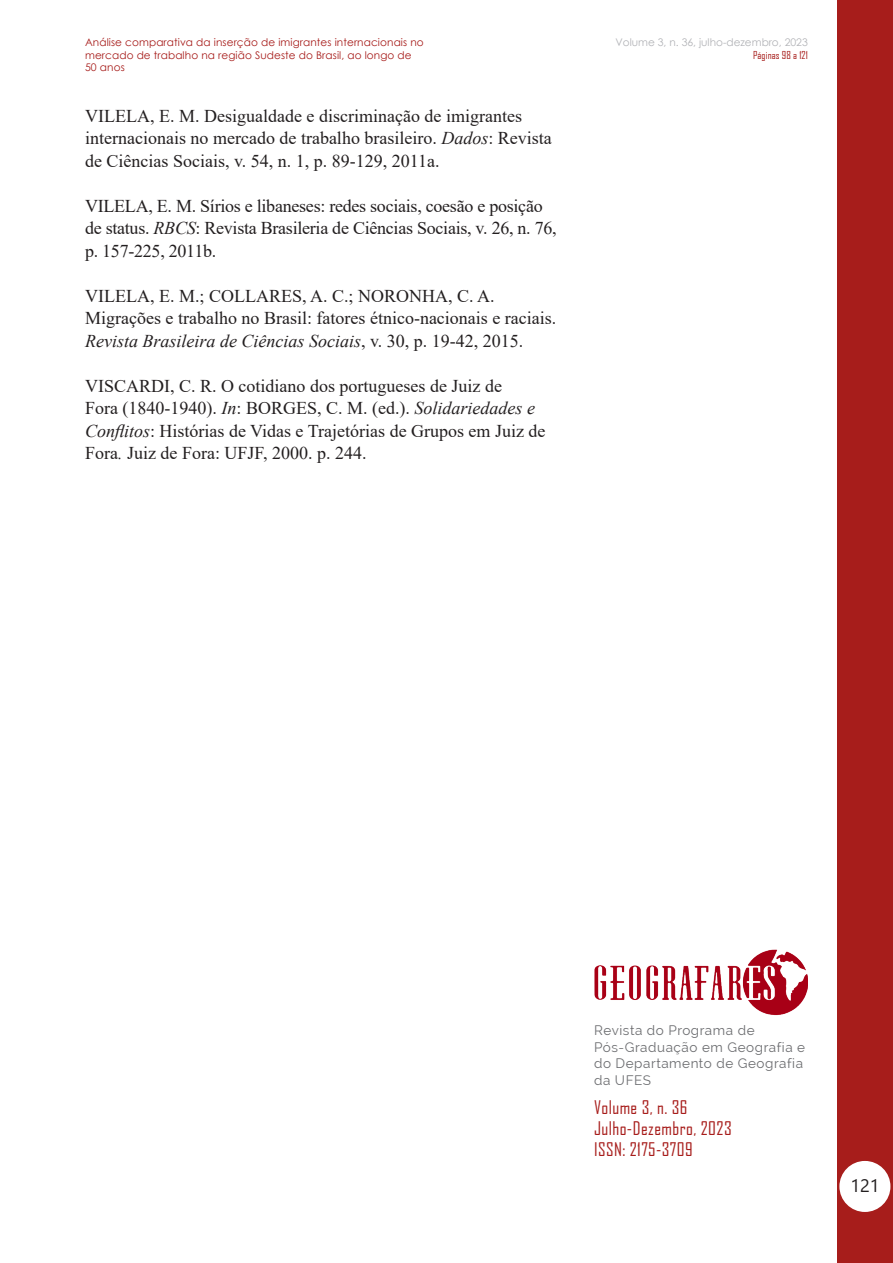
<style>
.page{position:relative;width:893px;height:1263px;background:#fff}
.page>*{position:absolute;margin:0;border:0;box-sizing:border-box;transform-origin:0 0}
.t1{font:18px/22.5px "Times New Roman";color:#231f20}
.t2{font:18px/21px "Agency FB";letter-spacing:.025em;color:#a71d1b}
.t3{font:18px "Segoe UI";color:#231f20}
.t4{font:13.5px/16.5px "Raleway";letter-spacing:.04em;color:#6c6d70}
.t5{font:10.5px/12.6px "Century Gothic";letter-spacing:.01em;color:#a71d1b}
.t6{font:10.5px "Century Gothic";color:#b2b3b7}
.t7{font:10.5px "Agency FB";letter-spacing:.01em;color:#a71d1b}
.s1{font-style:italic}
</style>
<div class="page">
<div style="left:837px;top:0;width:56px;height:1263px;background:#a71d1b"></div>
<div style="left:839px;top:1161px;width:51px;height:51px;background:#fff;border-radius:50%"></div>
<img style="left:594px;top:949px;width:213px;height:67px">
<p class="t5" style="left:85px;top:36px;width:340px">Análise comparativa da inserção de imigrantes internacionais no mercado de trabalho na região Sudeste do Brasil, ao longo de<br>50 anos</p>
<p class="t1" style="left:85px;top:104px;width:468px">VILELA, E. M. Desigualdade e discriminação de imigrantes internacionais no mercado de trabalho brasileiro. <span class="s1">Dados</span>: Revista de Ciências Sociais, v. 54, n. 1, p. 89-129, 2011a.</p>
<p class="t1" style="left:85px;top:194px;width:473px">VILELA, E. M. Sírios e libaneses: redes sociais, coesão e posição de status. <span class="s1">RBCS</span>: Revista Brasileria de Ciências Sociais, v. 26, n. 76, p. 157-225, 2011b.</p>
<p class="t1" style="left:85px;top:284px;width:473px">VILELA, E. M.; COLLARES, A. C.; NORONHA, C. A.<br>Migrações e trabalho no Brasil: fatores étnico-nacionais e raciais.<br><span class="s1">Revista Brasileira de Ciências Sociais</span>, v. 30, p. 19-42, 2015.</p>
<p class="t1" style="left:85px;top:374px;width:462px">VISCARDI, C. R. O cotidiano dos portugueses de Juiz de<br>Fora (1840-1940). <span class="s1">In</span>: BORGES, C. M. (ed.). <span class="s1">Solidariedades e Conflitos</span>: Histórias de Vidas e Trajetórias de Grupos em Juiz de Fora<span class="s1">.</span> Juiz de Fora: UFJF, 2000. p. 244.</p>
<p class="t6" style="left:615px;top:35px;width:194px">Volume 3, n. 36, julho-dezembro, 2023</p>
<p class="t7" style="left:753px;top:49px;width:56px">Páginas 98 a 121</p>
<p class="t4" style="left:594px;top:1022px;width:213px">Revista do Programa de<br>Pós-Graduação em Geografia e do Departamento de Geografia da UFES</p>
<p class="t2" style="left:594px;top:1096px;width:139px">Volume 3, n. 36<br>Julho-Dezembro, 2023<br>ISSN: 2175-3709</p>
<p class="t3" style="left:850px;top:1168px;width:31px">121</p>
</div>
